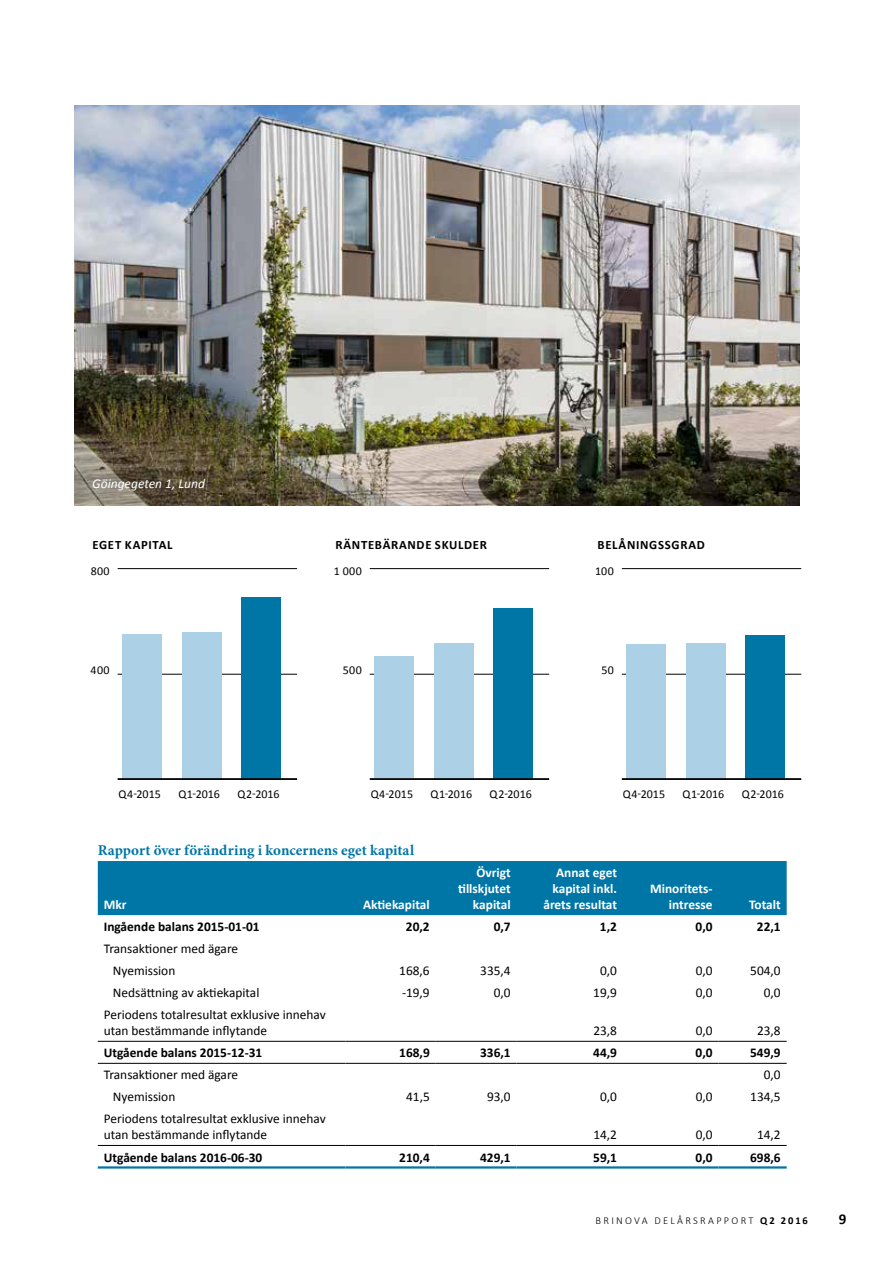
<style>
.page{position:relative;width:893px;height:1263px;background:#fff}
.page>*{position:absolute;margin:0;border:0;box-sizing:border-box;transform-origin:0 0}
.t1{font:700 15px "Minion Pro";color:#0076a7}
.t2{font:700 15px "Calibri";color:#000}
.t3{font:italic 13.5px "Calibri";color:#fff}
.t4{font:13.35px/16px "Calibri";color:#000}
.t5{font:700 13.35px "Calibri";color:#000}
.t6{font:700 13.35px/16px "Calibri";color:#fff;text-align:right}
.t7{font:700 12.75px "Calibri";letter-spacing:.05em;color:#000}
.t8{font:12px "Calibri";letter-spacing:.005em;color:#000}
.t9{font:300 10.5px "Calibri";letter-spacing:.22em;color:#000}
.s1{font-weight:700}
</style>
<div class="page">
<div style="left:98px;top:861px;width:689px;height:54px;background:#0076a7"></div>
<hr style="left:98px;top:1041px;width:247px;height:1px;background:#000">
<hr style="left:345px;top:1041px;width:91px;height:1px;background:#000">
<hr style="left:436px;top:1041px;width:81px;height:1px;background:#000">
<hr style="left:517px;top:1041px;width:106px;height:1px;background:#000">
<hr style="left:623px;top:1041px;width:95px;height:1px;background:#000">
<hr style="left:718px;top:1041px;width:69px;height:1px;background:#000">
<hr style="left:98px;top:1063px;width:247px;height:1px;background:#000">
<hr style="left:345px;top:1063px;width:91px;height:1px;background:#000">
<hr style="left:436px;top:1063px;width:81px;height:1px;background:#000">
<hr style="left:517px;top:1063px;width:106px;height:1px;background:#000">
<hr style="left:623px;top:1063px;width:95px;height:1px;background:#000">
<hr style="left:718px;top:1063px;width:69px;height:1px;background:#000">
<hr style="left:98px;top:1145px;width:247px;height:1px;background:#000">
<hr style="left:345px;top:1145px;width:91px;height:1px;background:#000">
<hr style="left:436px;top:1145px;width:81px;height:1px;background:#000">
<hr style="left:517px;top:1145px;width:106px;height:1px;background:#000">
<hr style="left:623px;top:1145px;width:95px;height:1px;background:#000">
<hr style="left:718px;top:1145px;width:69px;height:1px;background:#000">
<hr style="left:98px;top:1166px;width:247px;height:2px;background:#0076a7">
<hr style="left:345px;top:1166px;width:91px;height:2px;background:#0076a7">
<hr style="left:436px;top:1166px;width:81px;height:2px;background:#0076a7">
<hr style="left:517px;top:1166px;width:106px;height:2px;background:#0076a7">
<hr style="left:623px;top:1166px;width:95px;height:2px;background:#0076a7">
<hr style="left:718px;top:1166px;width:69px;height:2px;background:#0076a7">
<hr style="left:118px;top:674px;width:179px;height:1px;background:#000">
<hr style="left:370px;top:674px;width:179px;height:1px;background:#000">
<hr style="left:622px;top:674px;width:179px;height:1px;background:#000">
<div style="left:123px;top:634px;width:39px;height:144px;background:#acd1e6"></div>
<div style="left:375px;top:657px;width:39px;height:121px;background:#acd1e6"></div>
<div style="left:627px;top:644px;width:39px;height:134px;background:#acd1e6"></div>
<div style="left:182px;top:632px;width:39px;height:148px;background:#acd1e6"></div>
<div style="left:434px;top:644px;width:39px;height:136px;background:#acd1e6"></div>
<div style="left:686px;top:644px;width:39px;height:136px;background:#acd1e6"></div>
<div style="left:241px;top:597px;width:40px;height:183px;background:#0076a7"></div>
<div style="left:493px;top:609px;width:40px;height:171px;background:#0076a7"></div>
<div style="left:746px;top:636px;width:39px;height:144px;background:#0076a7"></div>
<hr style="left:118px;top:778px;width:179px;height:2px;background:#000">
<hr style="left:370px;top:778px;width:179px;height:2px;background:#000">
<hr style="left:622px;top:778px;width:179px;height:2px;background:#000">
<hr style="left:118px;top:568px;width:179px;height:1px;background:#000">
<hr style="left:370px;top:568px;width:179px;height:1px;background:#000">
<hr style="left:622px;top:568px;width:179px;height:1px;background:#000">
<img style="left:74px;top:105px;width:725px;height:400px">
<p class="t3" style="left:92px;top:474px;width:114px">Göingegeten 1, Lund</p>
<p class="t7" style="left:92px;top:537px;width:82px">EGET KAPITAL</p>
<p class="t7" style="left:335px;top:537px;width:153px">RÄNTEBÄRANDE SKULDER</p>
<p class="t7" style="left:597px;top:537px;width:109px">BELÅNINGSSGRAD</p>
<p class="t8" style="left:91px;top:563px;width:20px">800</p>
<p class="t8" style="left:91px;top:663px;width:21px">400</p>
<p class="t8" style="left:334px;top:563px;width:29px">1 000</p>
<p class="t8" style="left:343px;top:663px;width:20px">500</p>
<p class="t8" style="left:595px;top:563px;width:20px">100</p>
<p class="t8" style="left:601px;top:663px;width:14px">50</p>
<p class="t8" style="left:119px;top:787px;width:44px">Q4-2015</p>
<p class="t8" style="left:178px;top:787px;width:43px">Q1-2016</p>
<p class="t8" style="left:238px;top:787px;width:44px">Q2-2016</p>
<p class="t8" style="left:371px;top:787px;width:44px">Q4-2015</p>
<p class="t8" style="left:430px;top:787px;width:43px">Q1-2016</p>
<p class="t8" style="left:490px;top:787px;width:44px">Q2-2016</p>
<p class="t8" style="left:623px;top:787px;width:44px">Q4-2015</p>
<p class="t8" style="left:683px;top:787px;width:43px">Q1-2016</p>
<p class="t8" style="left:742px;top:787px;width:44px">Q2-2016</p>
<p class="t1" style="left:98px;top:840px;width:318px">Rapport över förändring i koncernens eget kapital</p>
<p class="t6" style="left:104px;top:897px;width:24px">Mkr</p>
<p class="t6" style="left:363px;top:897px;width:68px">Aktiekapital</p>
<p class="t6" style="left:458px;top:864px;width:54px">Övrigt tillskjutet kapital</p>
<p class="t6" style="left:543px;top:864px;width:75px">Annat eget kapital inkl. årets resultat</p>
<p class="t6" style="left:650px;top:881px;width:64px">Minoritets&shy;intresse</p>
<p class="t6" style="left:749px;top:897px;width:33px">Totalt</p>
<p class="t5" style="left:104px;top:918px;width:157px">Ingående balans 2015-01-01</p>
<p class="t5" style="left:406px;top:918px;width:25px">20,2</p>
<p class="t5" style="left:494px;top:918px;width:19px">0,7</p>
<p class="t5" style="left:600px;top:918px;width:19px">1,2</p>
<p class="t5" style="left:696px;top:918px;width:19px">0,0</p>
<p class="t5" style="left:757px;top:918px;width:25px">22,1</p>
<p class="t4" style="left:113px;top:938px;width:127px;line-height:22px;text-indent:-9px">Transaktioner med ägare<br>Nyemission</p>
<p class="t4" style="left:399px;top:963px;width:32px">168,6</p>
<p class="t4" style="left:480px;top:963px;width:32px">335,4</p>
<p class="t4" style="left:600px;top:963px;width:18px">0,0</p>
<p class="t4" style="left:696px;top:963px;width:18px">0,0</p>
<p class="t4" style="left:750px;top:963px;width:32px">504,0</p>
<p class="t4" style="left:113px;top:985px;width:148px">Nedsättning av aktiekapital</p>
<p class="t4" style="left:402px;top:985px;width:29px">-19,9</p>
<p class="t4" style="left:494px;top:985px;width:18px">0,0</p>
<p class="t4" style="left:593px;top:985px;width:25px">19,9</p>
<p class="t4" style="left:696px;top:985px;width:18px">0,0</p>
<p class="t4" style="left:764px;top:985px;width:18px">0,0</p>
<p class="t4" style="left:104px;top:1007px;width:223px">Periodens totalresultat exklusive innehav utan bestämmande inflytande</p>
<p class="t4" style="left:593px;top:1023px;width:25px">23,8</p>
<p class="t4" style="left:696px;top:1023px;width:18px">0,0</p>
<p class="t4" style="left:757px;top:1023px;width:25px">23,8</p>
<p class="t5" style="left:104px;top:1044px;width:160px">Utgående balans 2015-12-31</p>
<p class="t5" style="left:399px;top:1044px;width:32px">168,9</p>
<p class="t5" style="left:480px;top:1044px;width:32px">336,1</p>
<p class="t5" style="left:593px;top:1044px;width:25px">44,9</p>
<p class="t5" style="left:696px;top:1044px;width:19px">0,0</p>
<p class="t5" style="left:750px;top:1044px;width:32px">549,9</p>
<p class="t4" style="left:104px;top:1067px;width:136px">Transaktioner med ägare</p>
<p class="t4" style="left:764px;top:1067px;width:18px">0,0</p>
<p class="t4" style="left:113px;top:1089px;width:64px">Nyemission</p>
<p class="t4" style="left:406px;top:1089px;width:25px">41,5</p>
<p class="t4" style="left:487px;top:1089px;width:25px">93,0</p>
<p class="t4" style="left:600px;top:1089px;width:18px">0,0</p>
<p class="t4" style="left:696px;top:1089px;width:18px">0,0</p>
<p class="t4" style="left:750px;top:1089px;width:32px">134,5</p>
<p class="t4" style="left:104px;top:1111px;width:223px">Periodens totalresultat exklusive innehav utan bestämmande inflytande</p>
<p class="t4" style="left:593px;top:1127px;width:25px">14,2</p>
<p class="t4" style="left:696px;top:1127px;width:18px">0,0</p>
<p class="t4" style="left:757px;top:1127px;width:25px">14,2</p>
<p class="t5" style="left:104px;top:1148px;width:160px">Utgående balans 2016-06-30</p>
<p class="t5" style="left:399px;top:1148px;width:32px">210,4</p>
<p class="t5" style="left:480px;top:1148px;width:32px">429,1</p>
<p class="t5" style="left:593px;top:1148px;width:25px">59,1</p>
<p class="t5" style="left:696px;top:1148px;width:19px">0,0</p>
<p class="t5" style="left:750px;top:1148px;width:32px">698,6</p>
<p class="t9" style="left:595px;top:1214px;width:214px">BRINOVA DELÅRSRAPPORT <span class="s1">Q2 2016</span></p>
<p class="t2" style="left:839px;top:1210px;width:9px">9</p>
</div>
